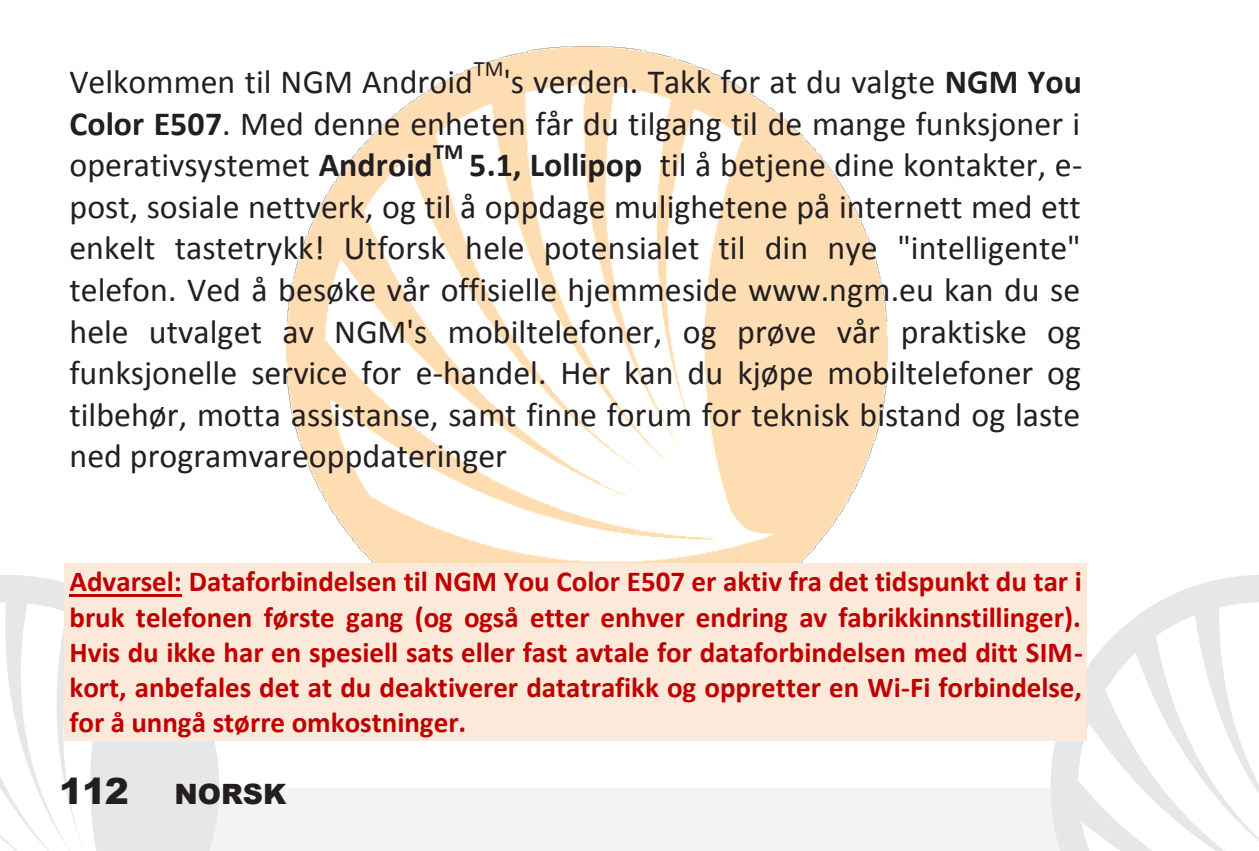
<style>
.page{position:relative;width:1259px;height:851px;background:#fff}
.page>*{position:absolute;margin:0;border:0;box-sizing:border-box;transform-origin:0 0}
.t1{font:900 36px "Arial";color:#231f20}
.t2{font:34px/41.6px "Calibri";color:#231f20;text-align:justify}
.t3{font:700 28.8px/35.2px "Calibri";color:#c00000;text-align:justify}
.t4{font:900 28px "Arial";color:#231f20}
.t5{font:22px "Calibri";color:#231f20}
.t6{font:700 22px "Calibri";color:#231f20}
.s1{font-weight:700}
</style>
<div class="page">
<div style="left:148px;top:787px;width:931px;height:63px;background:#f2f3f4"></div>
<svg style="left:0;top:574px;width:219px;height:276px;fill:#e6e7e9"></svg>
<svg style="left:1050px;top:575px;width:209px;height:275px"></svg>
<img style="left:286px;top:46px;width:601px;height:517px">
<div style="left:65px;top:563px;width:1022px;height:36px;background:#fde9d9"></div>
<hr style="left:69px;top:594px;width:113px;height:2px;background:#c00000">
<div style="left:65px;top:599px;width:1022px;height:35px;background:#fde9d9"></div>
<div style="left:65px;top:634px;width:1022px;height:35px;background:#fde9d9"></div>
<div style="left:65px;top:669px;width:1022px;height:35px;background:#fde9d9"></div>
<div style="left:65px;top:705px;width:1022px;height:35px;background:#fde9d9"></div>
<p class="t5" style="left:474px;top:55px;width:31px">TM</p>
<p class="t2" style="left:69px;top:61px;width:1014px;text-indent:434px">'s verden. Takk for at du valgte <span class="s1">NGM You Color E507</span>. Med denne enheten får du tilgang til de mange funksjoner i operativsystemet <span class="s1">Android</span></p>
<p class="t2" style="left:69px;top:61px;width:405px">Velkommen til NGM Android</p>
<p class="t6" style="left:433px;top:138px;width:32px">TM</p>
<p class="t2" style="left:69px;top:144px;width:1014px;text-indent:400px"><span class="s1">5.1, Lollipop</span> til å betjene dine kontakter, e&shy;post, sosiale nettverk, og til å oppdage mulighetene på internett med ett enkelt tastetrykk! Utforsk hele potensialet til din nye "intelligente" telefon. Ved å besøke vår offisielle hjemmeside www.ngm.eu kan du se hele utvalget av NGM's mobiltelefoner, og prøve vår praktiske og funksjonelle service for e-handel. Her kan du kjøpe mobiltelefoner og tilbehør, motta assistanse, samt finne forum for teknisk bistand og laste ned programvareoppdateringer</p>
<p class="t3" style="left:69px;top:563px;width:1015px">Advarsel: Dataforbindelsen til NGM You Color E507 er aktiv fra det tidspunkt du tar i bruk telefonen første gang (og også etter enhver endring av fabrikkinnstillinger).<br>Hvis du ikke har en spesiell sats eller fast avtale for dataforbindelsen med ditt SIM&shy;kort, anbefales det at du deaktiverer datatrafikk og oppretter en Wi-Fi forbindelse, for å unngå større omkostninger.</p>
<p class="t1" style="left:59px;top:765px;width:71px">112</p>
<p class="t4" style="left:174px;top:773px;width:113px">NORSK</p>
</div>
